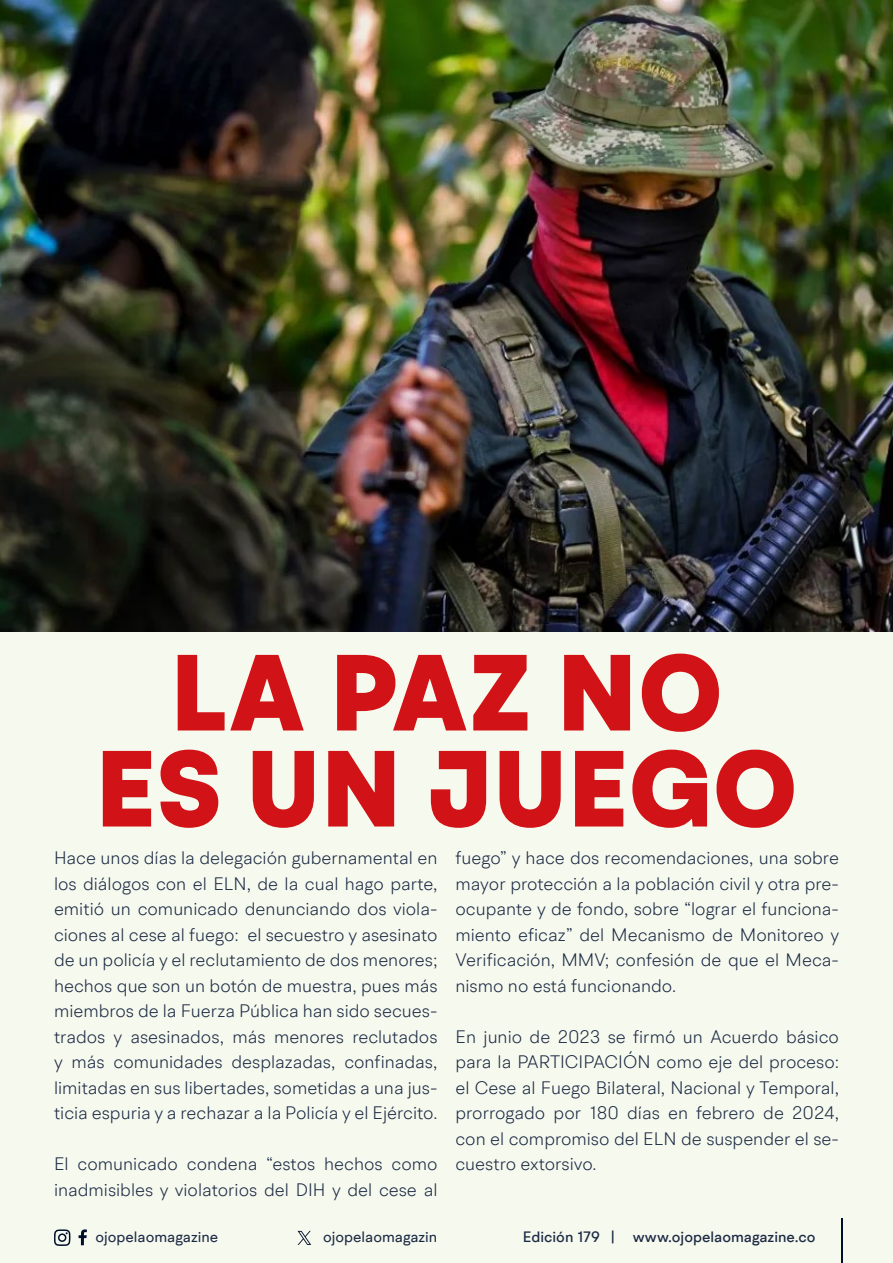
<style>
.page{position:relative;width:893px;height:1263px;background:#f6f9ee}
.page>*{position:absolute;margin:0;border:0;box-sizing:border-box;transform-origin:0 0}
.t1{font:900 108px/96px "BR Hendrix";letter-spacing:.01em;color:#d11217;text-align:center}
.t2{font:300 18px/25.5px "BR Hendrix";color:#1b2943;text-align:justify}
.t3{font:500 15px "BR Hendrix";color:#1b2943}
.t4{font:15px "BR Hendrix";color:#1b2943}
</style>
<div class="page">
<svg style="left:79px;top:1229px;width:8px;height:16px"></svg>
<svg style="left:54px;top:1229px;width:17px;height:17px"></svg>
<hr style="left:841px;top:1219px;width:1px;height:44px;background:#000f2b">
<svg style="left:298px;top:1231px;width:13px;height:14px"></svg>
<img style="left:0;top:0;width:893px;height:631px">
<h1 class="t1" style="left:96px;top:648px;width:703px">LA PAZ NO<br>ES UN JUEGO</h1>
<p class="t2" style="left:54px;top:845px;width:385px">Hace unos días la delegación gubernamental en los diálogos con el ELN, de la cual hago parte, emitió un comunicado denunciando dos viola&shy;ciones al cese al fuego: el secuestro y asesinato de un policía y el reclutamiento de dos menores; hechos que son un botón de muestra, pues más miembros de la Fuerza Pública han sido secues&shy;trados y asesinados, más menores reclutados y más comunidades desplazadas, confinadas, limitadas en sus libertades, sometidas a una jus&shy;ticia espuria y a rechazar a la Policía y el Ejército.</p>
<p class="t2" style="left:54px;top:1151px;width:385px">El comunicado condena “estos hechos como inadmisibles y violatorios del DIH y del cese al</p>
<p class="t2" style="left:455px;top:845px;width:385px">fuego” y hace dos recomendaciones, una sobre mayor protección a la población civil y otra pre&shy;ocupante y de fondo, sobre “lograr el funciona&shy;miento eficaz” del Mecanismo de Monitoreo y Verificación, MMV; confesión de que el Meca&shy;nismo no está funcionando.</p>
<p class="t2" style="left:455px;top:1023px;width:385px">En junio de 2023 se firmó un Acuerdo básico para la PARTICIPACIÓN como eje del proceso: el Cese al Fuego Bilateral, Nacional y Temporal, prorrogado por 180 días en febrero de 2024, con el compromiso del ELN de suspender el se&shy;cuestro extorsivo.</p>
<p class="t4" style="left:96px;top:1227px;width:124px">ojopelaomagazine</p>
<p class="t4" style="left:323px;top:1227px;width:116px">ojopelaomagazin</p>
<p class="t3" style="left:523px;top:1227px;width:294px">Edición 179 | www.ojopelaomagazine.co</p>
</div>
